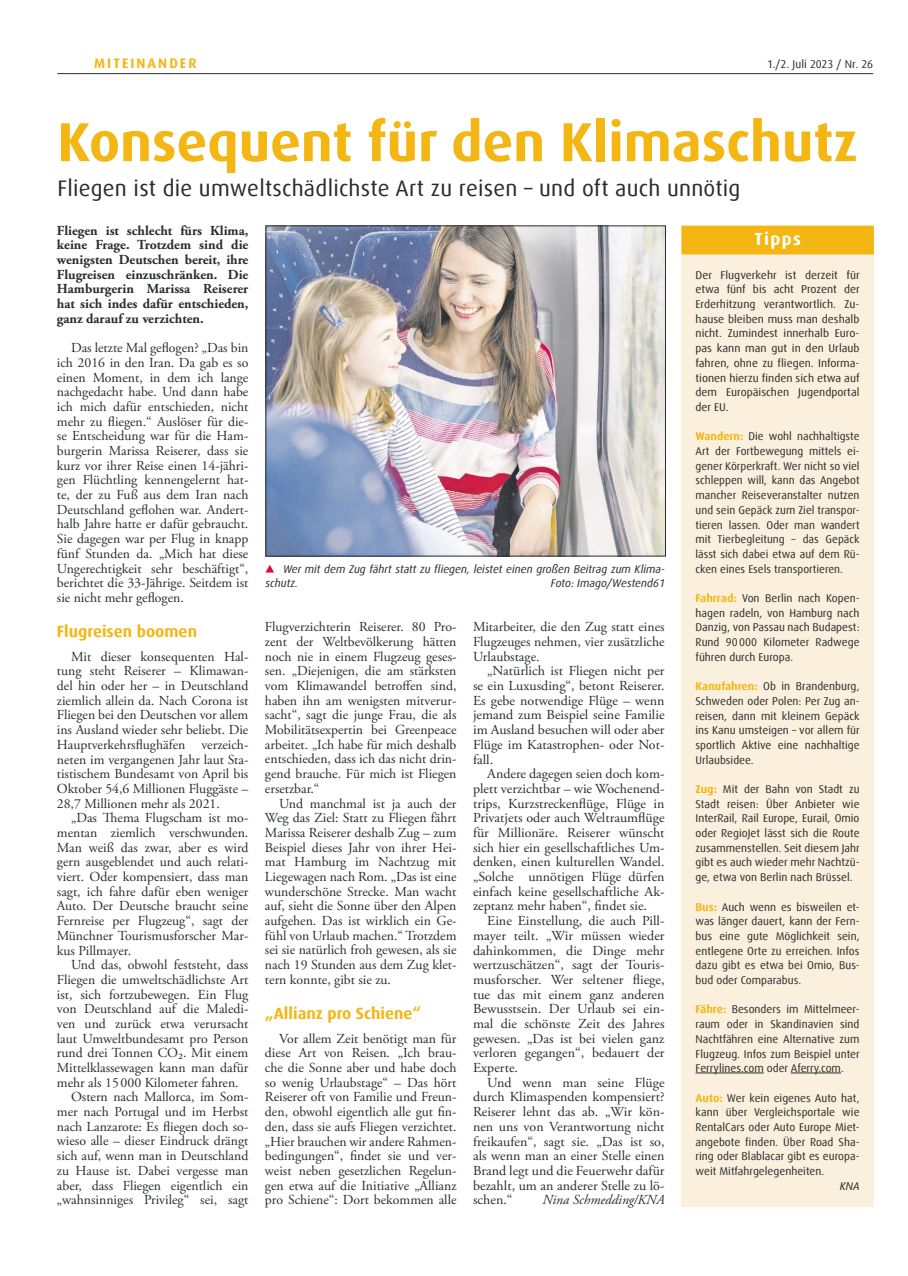
<style>
.page{position:relative;width:908px;height:1276px;background:#fff}
.page>*{position:absolute;margin:0;border:0;box-sizing:border-box;transform-origin:0 0}
.t1{font:700 55px "Dax Offc Pro";color:#f3b613}
.t2{font:22.5px "Dax Offc Pro";letter-spacing:.01em;color:#2a2d2c}
.t3{font:700 17.5px "Dax Offc Pro";letter-spacing:.075em;color:#fff}
.t4{font:700 16.25px "Dax Offc Pro";color:#f3b613}
.t5{font:13.75px/14.6px "Adobe Garamond Pro";color:#2a2d2c;text-align:justify}
.t6{font:700 13.75px/14.6px "Adobe Garamond Pro";color:#2a2d2c;text-align:justify}
.t7{font:italic 13.75px "Adobe Garamond Pro";color:#2a2d2c}
.t8{font:700 13.75px "Dax Offc Pro";letter-spacing:.15em;color:#f3b613}
.t9{font:11.25px/14.8px "Dax Offc Pro";color:#2a2d2c;text-align:justify}
.t10{font:italic 11.25px/14.8px "Dax Offc Pro";color:#2a2d2c}
.s1{font-weight:700;color:#f3b613}
</style>
<div class="page">
<hr style="left:57px;top:73px;width:815px;height:1px;background:#2a2d2c">
<div style="left:681px;top:226px;width:192px;height:981px;background:#fbf0de"></div>
<div style="left:681px;top:226px;width:192px;height:28px;background:#f3b613"></div>
<hr style="left:695px;top:1072px;width:68px;height:1px;background:#2a2d2c">
<hr style="left:790px;top:1072px;width:50px;height:1px;background:#2a2d2c">
<img style="left:267px;top:228px;width:396px;height:326px">
<svg style="left:265px;top:565px;width:9px;height:7px"></svg>
<p class="t8" style="left:94px;top:54px;width:104px">MITEINANDER</p>
<p class="t9" style="left:766px;top:57px;width:107px">1./2. Juli 2023 / Nr. 26</p>
<h1 class="t1" style="left:57px;top:106px;width:801px">Konsequent für den Klimaschutz</h1>
<h2 class="t2" style="left:57px;top:173px;width:684px">Fliegen ist die umweltschädlichste Art zu reisen – und oft auch unnötig</h2>
<p class="t3" style="left:754px;top:228px;width:48px">Tipps</p>
<p class="t9" style="left:695px;top:267px;width:166px">Der Flugverkehr ist derzeit für etwa fünf bis acht Prozent der Erderhitzung verantwortlich. Zu&shy;hause bleiben muss man deshalb nicht. Zumindest innerhalb Euro&shy;pas kann man gut in den Urlaub fahren, ohne zu fliegen. Informa&shy;tionen hierzu finden sich etwa auf dem Europäischen Jugendportal der EU.</p>
<p class="t9" style="left:695px;top:429px;width:165px"><span class="s1">Wandern:</span> Die wohl nachhaltigste Art der Fortbewegung mittels ei&shy;gener Körperkraft. Wer nicht so viel schleppen will, kann das Angebot mancher Reiseveranstalter nutzen und sein Gepäck zum Ziel transpor&shy;tieren lassen. Oder man wandert mit Tierbegleitung – das Gepäck lässt sich dabei etwa auf dem Rü&shy;cken eines Esels transportieren.</p>
<p class="t9" style="left:695px;top:591px;width:165px"><span class="s1">Fahrrad:</span> Von Berlin nach Kopen&shy;hagen radeln, von Hamburg nach Danzig, von Passau nach Budapest:<br>Rund 90000 Kilometer Radwege führen durch Europa.</p>
<p class="t9" style="left:695px;top:679px;width:166px"><span class="s1">Kanufahren:</span> Ob in Brandenburg, Schweden oder Polen: Per Zug an&shy;reisen, dann mit kleinem Gepäck ins Kanu umsteigen – vor allem für sportlich Aktive eine nachhaltige Urlaubsidee.</p>
<p class="t9" style="left:695px;top:782px;width:166px"><span class="s1">Zug:</span> Mit der Bahn von Stadt zu Stadt reisen: Über Anbieter wie InterRail, Rail Europe, Eurail, Omio oder RegioJet lässt sich die Route zusammenstellen. Seit diesem Jahr gibt es auch wieder mehr Nachtzü&shy;ge, etwa von Berlin nach Brüssel.</p>
<p class="t9" style="left:695px;top:899px;width:165px"><span class="s1">Bus:</span> Auch wenn es bisweilen et&shy;was länger dauert, kann der Fern&shy;bus eine gute Möglichkeit sein, entlegene Orte zu erreichen. Infos dazu gibt es etwa bei Omio, Bus&shy;bud oder Comparabus.</p>
<p class="t9" style="left:695px;top:1002px;width:166px"><span class="s1">Fähre:</span> Besonders im Mittelmeer&shy;raum oder in Skandinavien sind Nachtfähren eine Alternative zum Flugzeug. Infos zum Beispiel unter Ferrylines.com oder Aferry.com.</p>
<p class="t9" style="left:695px;top:1090px;width:165px"><span class="s1">Auto:</span> Wer kein eigenes Auto hat, kann über Vergleichsportale wie RentalCars oder Auto Europe Miet&shy;angebote finden. Über Road Sha&shy;ring oder Blablacar gibt es europa&shy;weit Mitfahrgelegenheiten.</p>
<p class="t10" style="left:839px;top:1178px;width:21px">KNA</p>
<p class="t6" style="left:57px;top:223px;width:193px">Fliegen ist schlecht fürs Klima, keine Frage. Trotzdem sind die wenigsten Deutschen bereit, ihre Flugreisen einzuschränken. Die Hamburgerin Marissa Reiserer hat sich indes dafür entschieden, ganz darauf zu verzichten.</p>
<p class="t5" style="left:57px;top:341px;width:193px;text-indent:14px">Das letzte Mal geflogen? „Das bin ich 2016 in den Iran. Da gab es so einen Moment, in dem ich lange nachgedacht habe. Und dann habe ich mich dafür entschieden, nicht mehr zu fliegen.“ Auslöser für die&shy;se Entscheidung war für die Ham&shy;burgerin Marissa Reiserer, dass sie kurz vor ihrer Reise einen 14-jähri&shy;gen Flüchtling kennengelernt hat&shy;te, der zu Fuß aus dem Iran nach Deutschland geflohen war. Andert&shy;halb Jahre hatte er dafür gebraucht.<br>Sie dagegen war per Flug in knapp fünf Stunden da. „Mich hat diese Ungerechtigkeit sehr beschäftigt“, berichtet die 33-Jährige. Seitdem ist sie nicht mehr geflogen.</p>
<p class="t4" style="left:57px;top:620px;width:142px">Flugreisen boomen</p>
<p class="t5" style="left:57px;top:649px;width:193px;text-indent:14px">Mit dieser konsequenten Hal&shy;tung steht Reiserer – Klimawan&shy;del hin oder her – in Deutschland ziemlich allein da. Nach Corona ist Fliegen bei den Deutschen vor allem ins Ausland wieder sehr beliebt. Die Hauptverkehrsflughäfen verzeich&shy;neten im vergangenen Jahr laut Sta&shy;tistischem Bundesamt von April bis Oktober 54,6 Millionen Fluggäste – 28,7 Millionen mehr als 2021.</p>
<p class="t5" style="left:57px;top:811px;width:193px;text-indent:14px">„Das Thema Flugscham ist mo&shy;mentan ziemlich verschwunden.<br>Man weiß das zwar, aber es wird gern ausgeblendet und auch relati&shy;viert. Oder kompensiert, dass man sagt, ich fahre dafür eben weniger Auto. Der Deutsche braucht seine Fernreise per Flugzeug“, sagt der Münchner Tourismusforscher Mar&shy;kus Pillmayer.</p>
<p class="t5" style="left:71px;top:958px;width:179px">Und das, obwohl feststeht, dass</p>
<p class="t5" style="left:57px;top:972px;width:193px">Fliegen die umweltschädlichste Art</p>
<p class="t5" style="left:57px;top:987px;width:193px">ist, sich fortzubewegen. Ein Flug</p>
<p class="t5" style="left:57px;top:1002px;width:193px">von Deutschland auf die Maledi-</p>
<p class="t5" style="left:57px;top:1016px;width:193px">ven und zurück etwa verursacht</p>
<p class="t5" style="left:57px;top:1031px;width:193px">laut Umweltbundesamt pro Person</p>
<p class="t5" style="left:57px;top:1046px;width:193px">rund drei Tonnen CO2. Mit einem</p>
<p class="t5" style="left:57px;top:1060px;width:193px">Mittelklassewagen kann man dafür</p>
<p class="t5" style="left:57px;top:1075px;width:183px">mehr als 15000 Kilometer fahren.</p>
<p class="t5" style="left:71px;top:1090px;width:179px">Ostern nach Mallorca, im Som-</p>
<p class="t5" style="left:57px;top:1105px;width:193px">mer nach Portugal und im Herbst</p>
<p class="t5" style="left:57px;top:1119px;width:193px">nach Lanzarote: Es fliegen doch so-</p>
<p class="t5" style="left:57px;top:1134px;width:193px">wieso alle – dieser Eindruck drängt</p>
<p class="t5" style="left:57px;top:1149px;width:193px">sich auf, wenn man in Deutschland</p>
<p class="t5" style="left:57px;top:1163px;width:193px">zu Hause ist. Dabei vergesse man</p>
<p class="t5" style="left:57px;top:1178px;width:193px">aber, dass Fliegen eigentlich ein</p>
<p class="t5" style="left:57px;top:1193px;width:193px">„wahnsinniges Privileg“ sei, sagt</p>
<p class="t10" style="left:265px;top:561px;width:401px;text-indent:18px">Wer mit dem Zug fährt statt zu fliegen, leistet einen großen Beitrag zum Klima&shy;schutz.</p>
<p class="t10" style="left:550px;top:576px;width:115px">Foto: Imago/Westend61</p>
<p class="t5" style="left:265px;top:620px;width:193px">Flugverzichterin Reiserer. 80 Pro&shy;zent der Weltbevölkerung hätten noch nie in einem Flugzeug geses&shy;sen. „Diejenigen, die am stärksten vom Klimawandel betroffen sind, haben ihn am wenigsten mitverur&shy;sacht“, sagt die junge Frau, die als Mobilitätsexpertin bei Greenpeace arbeitet. „Ich habe für mich deshalb entschieden, dass ich das nicht drin&shy;gend brauche. Für mich ist Fliegen ersetzbar.“</p>
<p class="t5" style="left:265px;top:796px;width:193px;text-indent:14px">Und manchmal ist ja auch der Weg das Ziel: Statt zu Fliegen fährt Marissa Reiserer deshalb Zug – zum Beispiel dieses Jahr von ihrer Hei&shy;mat Hamburg im Nachtzug mit Liegewagen nach Rom. „Das ist eine wunderschöne Strecke. Man wacht auf, sieht die Sonne über den Alpen aufgehen. Das ist wirklich ein Ge&shy;fühl von Urlaub machen.“ Trotzdem sei sie natürlich froh gewesen, als sie nach 19 Stunden aus dem Zug klet&shy;tern konnte, gibt sie zu.</p>
<p class="t4" style="left:265px;top:1002px;width:157px">„Allianz pro Schiene“</p>
<p class="t5" style="left:265px;top:1031px;width:193px;text-indent:14px">Vor allem Zeit benötigt man für diese Art von Reisen. „Ich brau&shy;che die Sonne aber und habe doch so wenig Urlaubstage“ – Das hört Reiserer oft von Familie und Freun&shy;den, obwohl eigentlich alle gut fin&shy;den, dass sie aufs Fliegen verzichtet. „Hier brauchen wir andere Rahmen&shy;bedingungen“, findet sie und ver&shy;weist neben gesetzlichen Regelun&shy;gen etwa auf die Initiative „Allianz pro Schiene“: Dort bekommen alle</p>
<p class="t5" style="left:473px;top:620px;width:193px">Mitarbeiter, die den Zug statt eines Flugzeuges nehmen, vier zusätzliche Urlaubstage.</p>
<p class="t5" style="left:473px;top:664px;width:193px;text-indent:14px">„Natürlich ist Fliegen nicht per se ein Luxusding“, betont Reiserer.<br>Es gebe notwendige Flüge – wenn jemand zum Beispiel seine Familie im Ausland besuchen will oder aber Flüge im Katastrophen- oder Not&shy;fall.</p>
<p class="t5" style="left:473px;top:767px;width:193px;text-indent:14px">Andere dagegen seien doch kom&shy;plett verzichtbar – wie Wochenend&shy;trips, Kurzstreckenflüge, Flüge in Privatjets oder auch Weltraumflüge für Millionäre. Reiserer wünscht sich hier ein gesellschaftliches Um&shy;denken, einen kulturellen Wandel. „Solche unnötigen Flüge dürfen einfach keine gesellschaftliche Ak&shy;zeptanz mehr haben“, findet sie.</p>
<p class="t5" style="left:473px;top:914px;width:193px;text-indent:14px">Eine Einstellung, die auch Pill&shy;mayer teilt. „Wir müssen wieder dahinkommen, die Dinge mehr wertzuschätzen“, sagt der Touris&shy;musforscher. Wer seltener fliege, tue das mit einem ganz anderen Bewusstsein. Der Urlaub sei ein&shy;mal die schönste Zeit des Jahres gewesen. „Das ist bei vielen ganz verloren gegangen“, bedauert der Experte.</p>
<p class="t5" style="left:473px;top:1075px;width:193px;text-indent:14px">Und wenn man seine Flüge durch Klimaspenden kompensiert?<br>Reiserer lehnt das ab. „Wir kön&shy;nen uns von Verantwortung nicht freikaufen“, sagt sie. „Das ist so, als wenn man an einer Stelle einen Brand legt und die Feuerwehr dafür bezahlt, um an anderer Stelle zu lö&shy;schen.“</p>
<p class="t7" style="left:542px;top:1191px;width:123px">Nina Schmedding/KNA</p>
</div>
